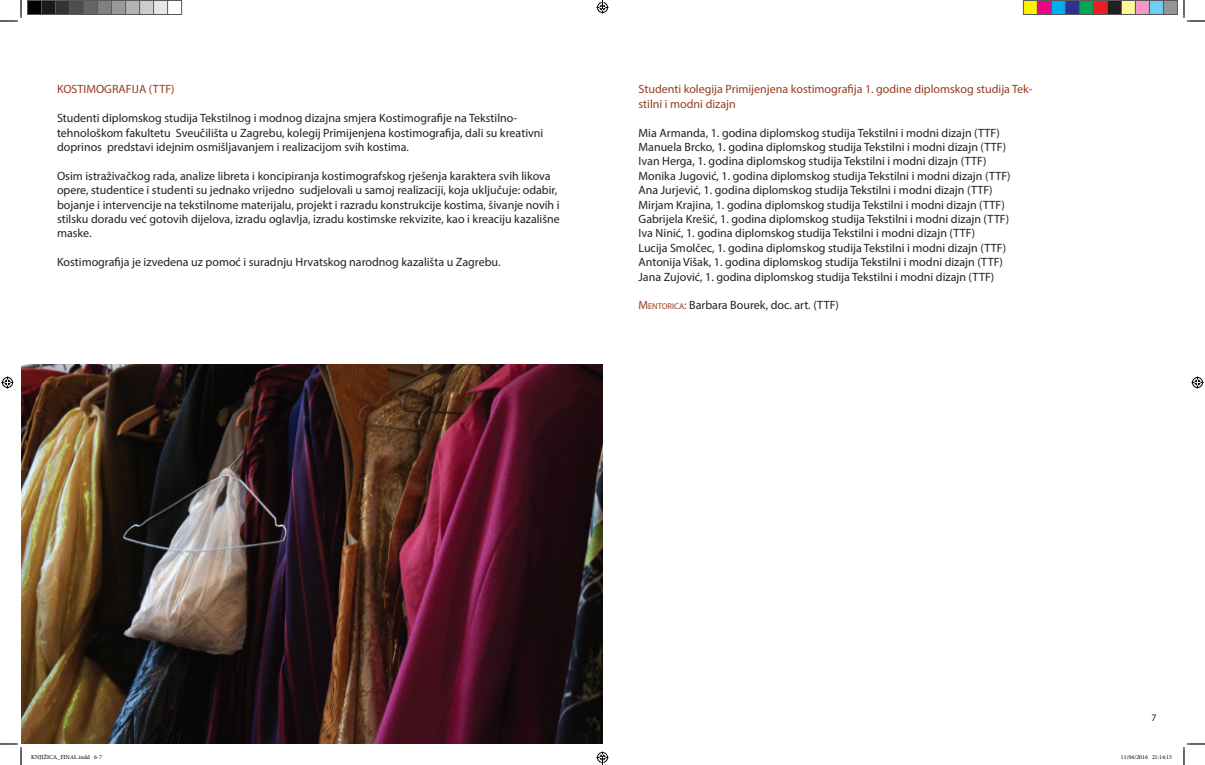
<style>
.page{position:relative;width:1205px;height:765px;background:#fff}
.page>*{position:absolute;margin:0;border:0;box-sizing:border-box;transform-origin:0 0}
.t1{font:12px/14.4px "Myriad Pro";color:#231f20}
.t2{font:12px/14.4px "Myriad Pro";color:#933e1f}
.t3{font:10px "Myriad Pro";color:#231f20}
.t4{font:6px "Minion Pro";color:#000}
.s1{color:#933e1f}
.s2{font-size:8.4px;color:#933e1f}
</style>
<div class="page">
<img style="left:21px;top:364px;width:581px;height:380px">
<svg style="left:0;top:0;width:22px;height:22px"></svg>
<svg style="left:0;top:743px;width:22px;height:22px"></svg>
<svg style="left:1183px;top:0;width:21px;height:22px"></svg>
<svg style="left:1183px;top:743px;width:21px;height:22px"></svg>
<svg style="left:2px;top:376px;width:12px;height:12px"></svg>
<svg style="left:1191px;top:376px;width:12px;height:12px"></svg>
<div style="left:28px;top:1px;width:13px;height:14px;background:#000"></div>
<div style="left:27px;top:0;width:15px;height:15px;border:1px solid #595959"></div>
<div style="left:42px;top:1px;width:14px;height:14px;background:#1a1a1a"></div>
<div style="left:41px;top:0;width:15px;height:15px;border:1px solid #595959"></div>
<div style="left:56px;top:1px;width:14px;height:14px;background:#333"></div>
<div style="left:55px;top:0;width:15px;height:15px;border:1px solid #595959"></div>
<div style="left:70px;top:1px;width:14px;height:14px;background:#4d4d4d"></div>
<div style="left:69px;top:0;width:15px;height:15px;border:1px solid #595959"></div>
<div style="left:84px;top:1px;width:13px;height:14px;background:#666"></div>
<div style="left:83px;top:0;width:15px;height:15px;border:1px solid #595959"></div>
<div style="left:98px;top:1px;width:14px;height:14px;background:#808080"></div>
<div style="left:97px;top:0;width:15px;height:15px;border:1px solid #595959"></div>
<div style="left:112px;top:1px;width:13px;height:14px;background:#999"></div>
<div style="left:111px;top:0;width:15px;height:15px;border:1px solid #595959"></div>
<div style="left:126px;top:1px;width:14px;height:14px;background:#b3b3b3"></div>
<div style="left:125px;top:0;width:15px;height:15px;border:1px solid #595959"></div>
<div style="left:140px;top:1px;width:14px;height:14px;background:#ccc"></div>
<div style="left:139px;top:0;width:15px;height:15px;border:1px solid #595959"></div>
<div style="left:154px;top:1px;width:13px;height:14px;background:#e6e6e6"></div>
<div style="left:153px;top:0;width:15px;height:15px;border:1px solid #595959"></div>
<div style="left:167px;top:0;width:15px;height:15px;border:1px solid #595959"></div>
<div style="left:1023px;top:1px;width:14px;height:14px;background:#fff101"></div>
<div style="left:1022px;top:0;width:15px;height:15px;border:1px solid #595959"></div>
<div style="left:1037px;top:1px;width:14px;height:14px;background:#ed028c"></div>
<div style="left:1036px;top:0;width:15px;height:15px;border:1px solid #595959"></div>
<div style="left:1051px;top:1px;width:14px;height:14px;background:#00aeef"></div>
<div style="left:1050px;top:0;width:15px;height:15px;border:1px solid #595959"></div>
<div style="left:1065px;top:1px;width:14px;height:14px;background:#2e3092"></div>
<div style="left:1064px;top:0;width:15px;height:15px;border:1px solid #595959"></div>
<div style="left:1079px;top:1px;width:14px;height:14px;background:#00a54f"></div>
<div style="left:1078px;top:0;width:15px;height:15px;border:1px solid #595959"></div>
<div style="left:1093px;top:1px;width:14px;height:14px;background:#ee1d23"></div>
<div style="left:1092px;top:0;width:15px;height:15px;border:1px solid #595959"></div>
<div style="left:1107px;top:1px;width:14px;height:14px;background:#231f20"></div>
<div style="left:1106px;top:0;width:15px;height:15px;border:1px solid #595959"></div>
<div style="left:1121px;top:1px;width:14px;height:14px;background:#fff79a"></div>
<div style="left:1120px;top:0;width:15px;height:15px;border:1px solid #595959"></div>
<div style="left:1135px;top:1px;width:14px;height:14px;background:#f499c2"></div>
<div style="left:1134px;top:0;width:15px;height:15px;border:1px solid #595959"></div>
<div style="left:1149px;top:1px;width:14px;height:14px;background:#6bcff6"></div>
<div style="left:1148px;top:0;width:15px;height:15px;border:1px solid #595959"></div>
<div style="left:1163px;top:1px;width:14px;height:14px;background:#939598"></div>
<div style="left:1162px;top:0;width:15px;height:15px;border:1px solid #595959"></div>
<svg style="left:596px;top:0;width:12px;height:14px"></svg>
<svg style="left:596px;top:751px;width:12px;height:14px"></svg>
<p class="t2" style="left:57px;top:82px;width:119px">KOSTIMOGRAFIJA (TTF)</p>
<p class="t1" style="left:57px;top:111px;width:488px">Studenti diplomskog studija Tekstilnog i modnog dizajna smjera Kostimografije na Tekstilno&shy;tehnološkom fakultetu Sveučilišta u Zagrebu, kolegij Primijenjena kostimografija, dali su kreativni doprinos predstavi idejnim osmišljavanjem i realizacijom svih kostima.</p>
<p class="t1" style="left:57px;top:168px;width:504px">Osim istraživačkog rada, analize libreta i koncipiranja kostimografskog rješenja karaktera svih likova opere, studentice i studenti su jednako vrijedno sudjelovali u samoj realizaciji, koja uključuje: odabir, bojanje i intervencije na tekstilnome materijalu, projekt i razradu konstrukcije kostima, šivanje novih i stilsku doradu već gotovih dijelova, izradu oglavlja, izradu kostimske rekvizite, kao i kreaciju kazališne maske.</p>
<p class="t1" style="left:57px;top:255px;width:445px">Kostimografija je izvedena uz pomoć i suradnju Hrvatskog narodnog kazališta u Zagrebu.</p>
<p class="t2" style="left:638px;top:82px;width:395px">Studenti kolegija Primijenjena kostimografija 1. godine diplomskog studija Tek&shy;stilni i modni dizajn</p>
<p class="t1" style="left:638px;top:125px;width:373px">Mia Armanda, 1. godina diplomskog studija Tekstilni i modni dizajn (TTF)<br>Manuela Brcko, 1. godina diplomskog studija Tekstilni i modni dizajn (TTF)<br>Ivan Herga, 1. godina diplomskog studija Tekstilni i modni dizajn (TTF)<br>Monika Jugović, 1. godina diplomskog studija Tekstilni i modni dizajn (TTF)<br>Ana Jurjević, 1. godina diplomskog studija Tekstilni i modni dizajn (TTF)<br>Mirjam Krajina, 1. godina diplomskog studija Tekstilni i modni dizajn (TTF)<br>Gabrijela Krešić, 1. godina diplomskog studija Tekstilni i modni dizajn (TTF)<br>Iva Ninić, 1. godina diplomskog studija Tekstilni i modni dizajn (TTF)<br>Lucija Smolčec, 1. godina diplomskog studija Tekstilni i modni dizajn (TTF)<br>Antonija Višak, 1. godina diplomskog studija Tekstilni i modni dizajn (TTF)<br>Jana Zujović, 1. godina diplomskog studija Tekstilni i modni dizajn (TTF)</p>
<p class="t1" style="left:638px;top:298px;width:202px"><span class="s1">M</span> <span class="s2">ENTORICA</span><span class="s1">:</span> Barbara Bourek, doc. art. (TTF)</p>
<p class="t3" style="left:1151px;top:712px;width:7px">7</p>
<p class="t4" style="left:31px;top:753px;width:72px">KNJIŽICA_FINAL.indd 6-7</p>
<p class="t4" style="left:1120px;top:753px;width:53px">11/04/2016 21:14:15</p>
</div>
